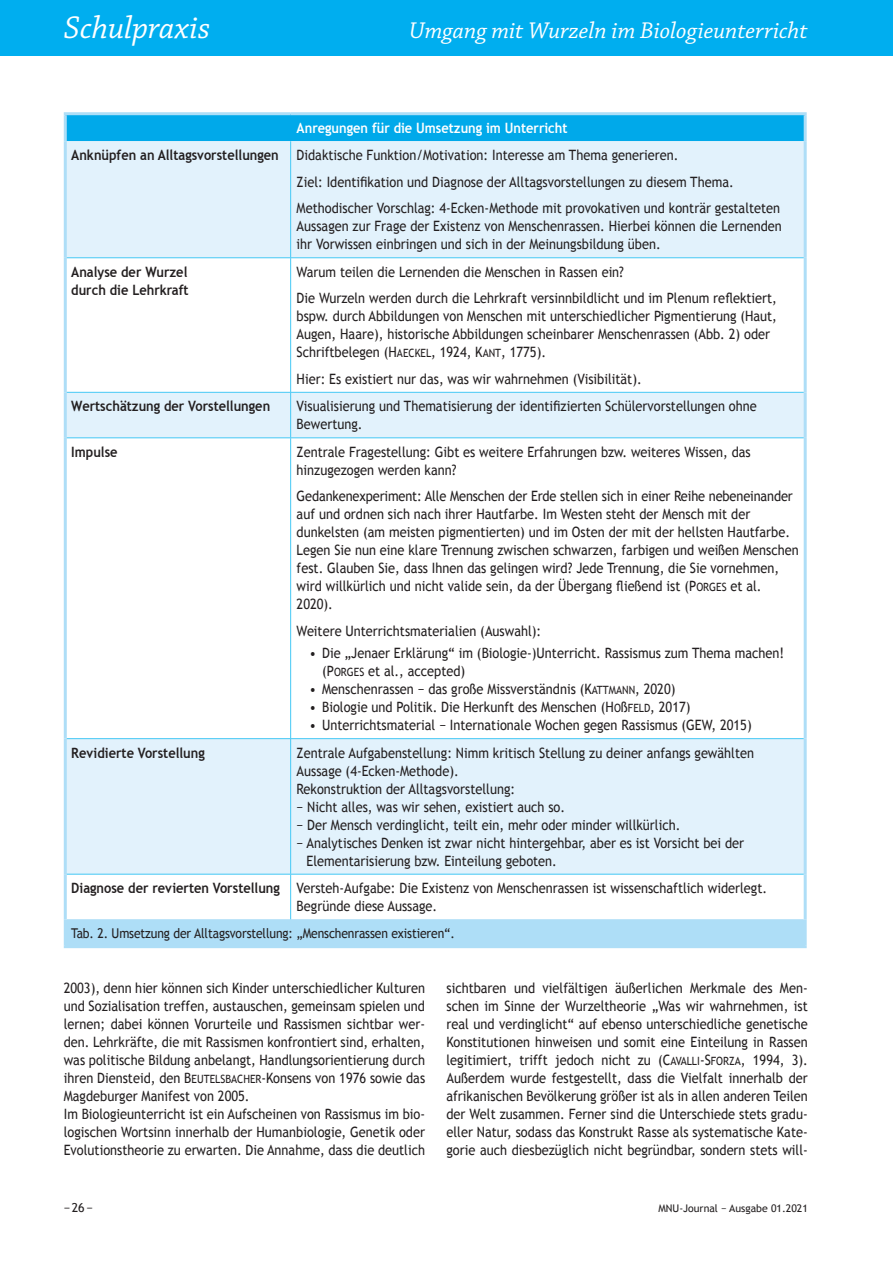
<style>
.page{position:relative;width:893px;height:1263px;background:#fff}
.page>*{position:absolute;margin:0;border:0;box-sizing:border-box;transform-origin:0 0}
.t1{font:italic 33px "Chaparral Pro";color:#fff}
.t2{font:italic 24px "Chaparral Pro";color:#fff}
.t3{font:14.25px/18px "Trebuchet MS";color:#231f20;scale:.9 1}
.t4{font:700 14.25px/18px "Trebuchet MS";color:#231f20;scale:.9 1}
.t5{font:700 14.25px "Trebuchet MS";color:#fff;scale:.9 1}
.t6{font:13.5px "Trebuchet MS";letter-spacing:-.01em;color:#231f20;scale:.9 1}
.t7{font:12.3px "Trebuchet MS";color:#231f20}
.t8{font:10.5px "Trebuchet MS";color:#231f20}
.s1{font-weight:700}
.s2{font-size:11.4px}
</style>
<div class="page">
<div style="left:0;top:0;width:893px;height:55px;background:#00aeef"></div>
<div style="left:67px;top:115px;width:737px;height:26px;background:#00a9ea"></div>
<svg style="left:67px;top:141px;width:737px;height:733px"></svg>
<div style="left:65px;top:920px;width:740px;height:27px;background:#aedef7"></div>
<hr style="left:67px;top:919px;width:737px;height:1px;background:#aedef7">
<hr style="left:64px;top:141px;width:3px;height:117px;background:#aedef7">
<hr style="left:804px;top:141px;width:3px;height:117px;background:#aedef7">
<hr style="left:64px;top:258px;width:3px;height:134px;background:#aedef7">
<hr style="left:804px;top:258px;width:3px;height:134px;background:#aedef7">
<hr style="left:64px;top:392px;width:3px;height:46px;background:#aedef7">
<hr style="left:804px;top:392px;width:3px;height:46px;background:#aedef7">
<hr style="left:64px;top:438px;width:3px;height:301px;background:#aedef7">
<hr style="left:804px;top:438px;width:3px;height:301px;background:#aedef7">
<hr style="left:64px;top:739px;width:3px;height:135px;background:#aedef7">
<hr style="left:804px;top:739px;width:3px;height:135px;background:#aedef7">
<hr style="left:64px;top:874px;width:3px;height:46px;background:#aedef7">
<hr style="left:804px;top:874px;width:3px;height:46px;background:#aedef7">
<hr style="left:64px;top:920px;width:3px;height:25px;background:#aedef7">
<hr style="left:804px;top:920px;width:3px;height:25px;background:#aedef7">
<hr style="left:64px;top:945px;width:743px;height:3px;background:#aedef7">
<hr style="left:290px;top:141px;width:1px;height:116px;background:#44c8f5">
<hr style="left:67px;top:257px;width:737px;height:1px;background:#44c8f5">
<hr style="left:290px;top:258px;width:1px;height:134px;background:#44c8f5">
<hr style="left:67px;top:392px;width:737px;height:1px;background:#44c8f5">
<hr style="left:290px;top:393px;width:1px;height:44px;background:#44c8f5">
<hr style="left:67px;top:437px;width:737px;height:1px;background:#44c8f5">
<hr style="left:290px;top:438px;width:1px;height:300px;background:#44c8f5">
<hr style="left:67px;top:738px;width:737px;height:1px;background:#44c8f5">
<hr style="left:290px;top:739px;width:1px;height:135px;background:#44c8f5">
<hr style="left:67px;top:874px;width:737px;height:1px;background:#44c8f5">
<hr style="left:290px;top:874px;width:1px;height:45px;background:#44c8f5">
<hr style="left:64px;top:112px;width:227px;height:3px;background:#aedef7">
<hr style="left:64px;top:115px;width:3px;height:26px;background:#aedef7">
<hr style="left:291px;top:112px;width:516px;height:3px;background:#aedef7">
<hr style="left:804px;top:115px;width:3px;height:26px;background:#aedef7">
<h1 class="t1" style="left:64px;top:15px;width:148px">Schulpraxis</h1>
<h2 class="t2" style="left:409px;top:21px;width:400px">Umgang mit Wurzeln im Biologieunterricht</h2>
<p class="t5" style="left:297px;top:119px;width:302px">Anregungen für die Umsetzung im Unterricht</p>
<p class="t3" style="left:71px;top:146px;width:676px"><span class="s1">Anknüpfen an Alltagsvorstellungen</span> Didaktische Funktion/Motivation: Interesse am Thema generieren.</p>
<p class="t3" style="left:297px;top:173px;width:487px">Ziel: Identifikation und Diagnose der Alltagsvorstellungen zu diesem Thema.</p>
<p class="t3" style="left:297px;top:199px;width:539px">Methodischer Vorschlag: 4-Ecken-Methode mit provokativen und konträr gestalteten</p>
<p class="t3" style="left:297px;top:217px;width:541px">Aussagen zur Frage der Existenz von Menschenrassen. Hierbei können die Lernenden ihr Vorwissen einbringen und sich in der Meinungsbildung üben.</p>
<p class="t4" style="left:71px;top:263px;width:132px">Analyse der Wurzel durch die Lehrkraft</p>
<p class="t3" style="left:297px;top:258px;width:535px;line-height:26.5px">Warum teilen die Lernenden die Menschen in Rassen ein?<br>Die Wurzeln werden durch die Lehrkraft versinnbildlicht und im Plenum reflektiert,</p>
<p class="t3" style="left:297px;top:307px;width:535px">bspw. durch Abbildungen von Menschen mit unterschiedlicher Pigmentierung (Haut,<br>Augen, Haare), historische Abbildungen scheinbarer Menschenrassen (Abb. 2) oder<br>Schrift belegen (H<span class="s2">AECKEL</span>, 1924, K<span class="s2">ANT</span>, 1775).</p>
<p class="t3" style="left:297px;top:370px;width:385px">Hier: Es existiert nur das, was wir wahrnehmen (Visibilität).</p>
<p class="t4" style="left:71px;top:397px;width:223px">Wertschätzung der Vorstellungen</p>
<p class="t3" style="left:297px;top:397px;width:513px">Visualisierung und Thematisierung der identifizierten Schülervorstellungen ohne<br>Bewertung.</p>
<p class="t4" style="left:71px;top:443px;width:53px">Impulse</p>
<p class="t3" style="left:297px;top:443px;width:506px">Zentrale Fragestellung: Gibt es weitere Erfahrungen bzw. weiteres Wissen, das hinzugezogen werden kann?</p>
<p class="t3" style="left:297px;top:487px;width:559px">Gedankenexperiment: Alle Menschen der Erde stellen sich in einer Reihe nebeneinander auf und ordnen sich nach ihrer Hautfarbe. Im Westen steht der Mensch mit der dunkelsten (am meisten pigmentierten) und im Osten der mit der hellsten Hautfarbe.<br>Legen Sie nun eine klare Trennung zwischen schwarzen, farbigen und weißen Menschen fest. Glauben Sie, dass Ihnen das gelingen wird? Jede Trennung, die Sie vornehmen, wird willkürlich und nicht valide sein, da der Übergang fließend ist (P<span class="s2">ORGES</span> et al.<br>2020).</p>
<p class="t3" style="left:297px;top:622px;width:273px">Weitere Unterrichtsmaterialien (Auswahl):</p>
<p class="t3" style="left:322px;top:644px;width:515px;text-indent:-13px">• Die „Jenaer Erklärung“ im (Biologie-)Unterricht. Rassismus zum Thema machen! (P<span class="s2">ORGES</span> et al., accepted)</p>
<p class="t3" style="left:309px;top:680px;width:408px">• Menschenrassen − das große Missverständnis (K<span class="s2">ATTMANN</span>, 2020)</p>
<p class="t3" style="left:309px;top:698px;width:425px">• Biologie und Politik. Die Herkunft des Menschen (H<span class="s2">O</span>ß<span class="s2">FELD</span>, 2017)</p>
<p class="t3" style="left:309px;top:716px;width:493px">• Unterrichtsmaterial − Internationale Wochen gegen Rassismus (GEW, 2015)</p>
<p class="t4" style="left:71px;top:743px;width:150px">Revidierte Vorstellung</p>
<p class="t3" style="left:297px;top:743px;width:510px">Zentrale Aufgabenstellung: Nimm kritisch Stellung zu deiner anfangs gewählten</p>
<p class="t3" style="left:297px;top:761px;width:182px">Aussage (4-Ecken-Methode).</p>
<p class="t3" style="left:297px;top:779px;width:244px">Rekonstruktion der Alltagsvorstellung:</p>
<p class="t3" style="left:297px;top:797px;width:300px">− Nicht alles, was wir sehen, existiert auch so.</p>
<p class="t3" style="left:297px;top:815px;width:428px">− Der Mensch verdinglicht, teilt ein, mehr oder minder willkürlich.</p>
<p class="t3" style="left:297px;top:833px;width:499px">− Analytisches Denken ist zwar nicht hintergehbar, aber es ist Vorsicht bei der</p>
<p class="t3" style="left:307px;top:851px;width:280px">Elementarisierung bzw. Einteilung geboten.</p>
<p class="t3" style="left:297px;top:879px;width:524px;text-indent:-225px"><span class="s1">Diagnose der revierten Vorstellung</span> Versteh-Aufgabe: Die Existenz von Menschenrassen ist wissenschaftlich widerlegt.<br>Begründe diese Aussage.</p>
<p class="t6" style="left:71px;top:925px;width:428px">Tab. 2. Umsetzung der Alltagsvorstellung: „Menschenrassen existieren“.</p>
<p class="t3" style="left:64px;top:978px;width:403px">2003), denn hier können sich Kinder unterschiedlicher Kulturen und Sozialisation treffen, austauschen, gemeinsam spielen und lernen; dabei können Vorurteile und Rassismen sichtbar wer&shy;den. Lehrkräfte, die mit Rassismen konfrontiert sind, erhalten, was politische Bildung anbelangt, Handlungsorientierung durch ihren Diensteid, den B<span class="s2">EUTELSBACHER</span>-Konsens von 1976 sowie das Magdeburger Manifest von 2005.<br>Im Biologieunterricht ist ein Aufscheinen von Rassismus im bio&shy;logischen Wortsinn innerhalb der Humanbiologie, Genetik oder Evolutionstheorie zu erwarten. Die Annahme, dass die deutlich</p>
<p class="t3" style="left:446px;top:978px;width:403px;text-align:justify">sichtbaren und vielfältigen äußerlichen Merkmale des Men&shy;schen im Sinne der Wurzeltheorie „Was wir wahrnehmen, ist real und verdinglicht“ auf ebenso unterschiedliche genetische Konstitutionen hinweisen und somit eine Einteilung in Rassen legitimiert, trifft jedoch nicht zu (C<span class="s2">AVALLI</span>-S<span class="s2">FORZA</span>, 1994, 3).<br>Außerdem wurde festgestellt, dass die Vielfalt innerhalb der afrikanischen Bevölkerung größer ist als in allen anderen Teilen der Welt zusammen. Ferner sind die Unterschiede stets gradu&shy;eller Natur, sodass das Konstrukt Rasse als systematische Kate&shy;gorie auch diesbezüglich nicht begründbar, sondern stets will-</p>
<p class="t7" style="left:64px;top:1200px;width:31px">− 26 −</p>
<p class="t8" style="left:658px;top:1202px;width:151px">MNU-Journal − Ausgabe 01.2021</p>
</div>
